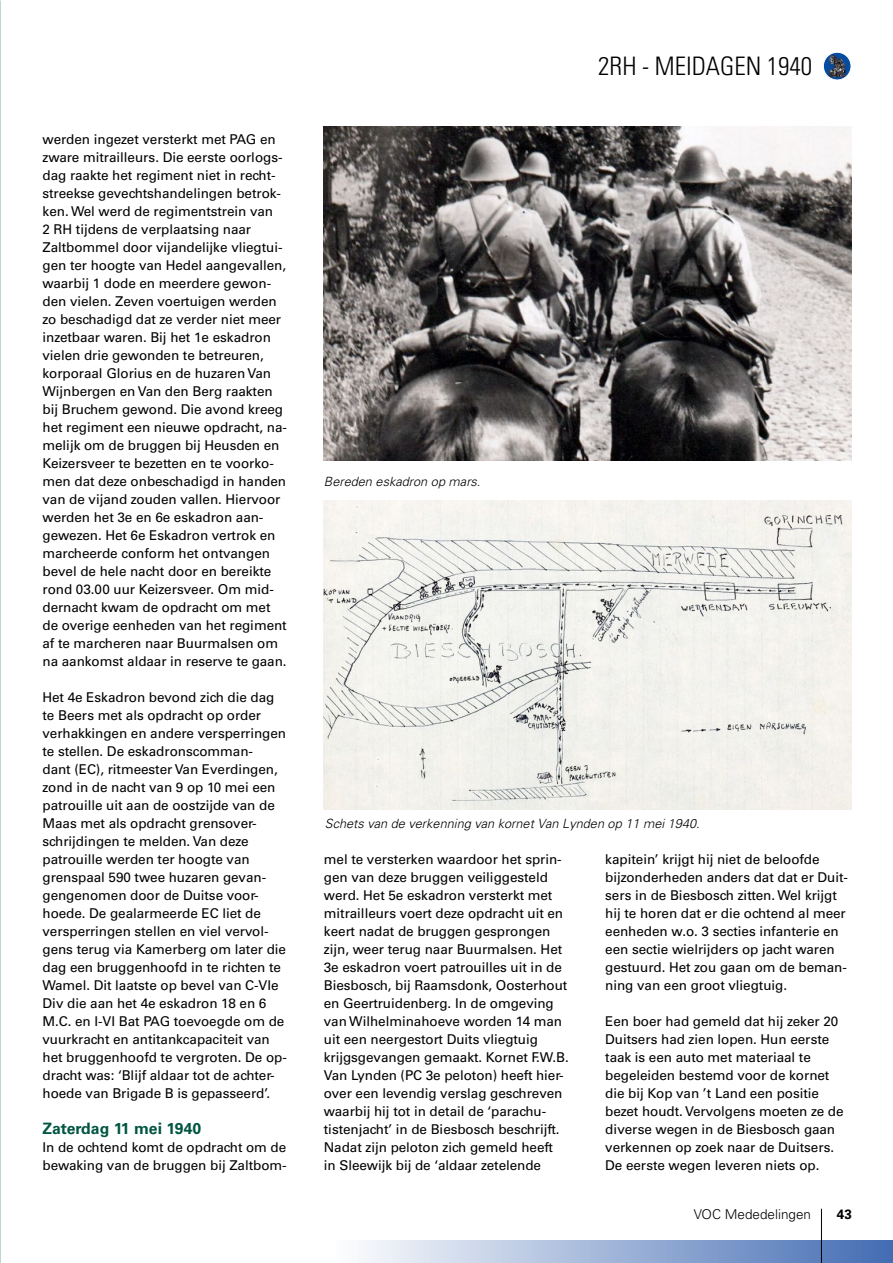
<style>
.page{position:relative;width:893px;height:1263px;background:#fff}
.page>*{position:absolute;margin:0;border:0;box-sizing:border-box;transform-origin:0 0}
.t1{font:300 condensed 25.5px "Univers";color:#000}
.t2{font:700 15.75px "Univers";color:#005542}
.t3{font:13.5px/18px "Univers";letter-spacing:-.005em;color:#000}
.t4{font:300 13.5px "Univers";color:#000}
.t5{font:700 13.5px "Univers";color:#000}
.t6{font:italic 300 12.75px "Univers";color:#000}
</style>
<div class="page">
<div style="left:336px;top:1240px;width:557px;height:23px;background:linear-gradient(to right,#fdfdfe,#436cb3)"></div>
<hr style="left:821px;top:1209px;width:1px;height:54px;background:#000">
<img style="left:823px;top:52px;width:28px;height:28px;border-radius:14px">
<div style="left:823px;top:52px;width:28px;height:28px;border:1px solid #fff;border-radius:50%"></div>
<img style="left:324px;top:126px;width:527px;height:334px">
<img style="left:324px;top:501px;width:527px;height:309px">
<p class="t3" style="left:43px;top:130px;width:246px">werden ingezet versterkt met PAG en zware mitrailleurs. Die eerste oorlogs&shy;dag raakte het regiment niet in recht&shy;streekse gevechtshandelingen betrok&shy;ken. Wel werd de regimentstrein van<br>2 RH tijdens de verplaatsing naar Zaltbommel door vijandelijke vliegtui&shy;gen ter hoogte van Hedel aangevallen, waarbij 1 dode en meerdere gewon&shy;den vielen. Zeven voertuigen werden zo beschadigd dat ze verder niet meer inzetbaar waren. Bij het 1e eskadron vielen drie gewonden te betreuren, korporaal Glorius en de huzaren Van Wijnbergen en Van den Berg raakten bij Bruchem gewond. Die avond kreeg het regiment een nieuwe opdracht, na&shy;melijk om de bruggen bij Heusden en Keizersveer te bezetten en te voorko&shy;men dat deze onbeschadigd in handen van de vijand zouden vallen. Hiervoor werden het 3e en 6e eskadron aan&shy;gewezen. Het 6e Eskadron vertrok en marcheerde conform het ontvangen bevel de hele nacht door en bereikte rond 03.00 uur Keizersveer. Om mid&shy;dernacht kwam de opdracht om met de overige eenheden van het regiment af te marcheren naar Buurmalsen om na aankomst aldaar in reserve te gaan.</p>
<p class="t3" style="left:43px;top:688px;width:246px">Het 4e Eskadron bevond zich die dag te Beers met als opdracht op order verhakkingen en andere versperringen te stellen. De eskadronscomman-<br>dant (EC), ritmeester Van Everdingen, zond in de nacht van 9 op 10 mei een patrouille uit aan de oostzijde van de Maas met als opdracht grensover&shy;schrijdingen te melden. Van deze patrouille werden ter hoogte van grenspaal 590 twee huzaren gevan&shy;gengenomen door de Duitse voor&shy;hoede. De gealarmeerde EC liet de versperringen stellen en viel vervol&shy;gens terug via Kamerberg om later die dag een bruggenhoofd in te richten te Wamel. Dit laatste op bevel van C-VIe Div die aan het 4e eskadron 18 en 6<br>M.C. en I-VI Bat PAG toevoegde om de vuurkracht en antitankcapaciteit van het bruggenhoofd te vergroten. De op&shy;dracht was: ‘Blijf aldaar tot de achter&shy;hoede van Brigade B is gepasseerd’.</p>
<p class="t2" style="left:43px;top:1119px;width:160px">Zaterdag 11 mei 1940</p>
<p class="t3" style="left:43px;top:1138px;width:246px">In de ochtend komt de opdracht om de bewaking van de bruggen bij Zaltbom-</p>
<h1 class="t1" style="left:598px;top:51px;width:215px">2RH - MEIDAGEN 1940</h1>
<p class="t6" style="left:324px;top:474px;width:158px">Bereden eskadron op mars.</p>
<p class="t6" style="left:325px;top:816px;width:376px">Schets van de verkenning van kornet Van Lynden op 11 mei 1940.</p>
<p class="t3" style="left:324px;top:850px;width:247px">mel te versterken waardoor het sprin&shy;gen van deze bruggen veiliggesteld werd. Het 5e eskadron versterkt met mitrailleurs voert deze opdracht uit en keert nadat de bruggen gesprongen zijn, weer terug naar Buurmalsen. Het 3e eskadron voert patrouilles uit in de Biesbosch, bij Raamsdonk, Oosterhout en Geertruidenberg. In de omgeving van Wilhelminahoeve worden 14 man uit een neergestort Duits vliegtuig krijgsgevangen gemaakt. Kornet F.W.B.<br>Van Lynden (PC 3e peloton) heeft hier&shy;over een levendig verslag geschreven waarbij hij tot in detail de ‘parachu&shy;tistenjacht’ in de Biesbosch beschrijft.<br>Nadat zijn peloton zich gemeld heeft<br>in Sleewijk bij de ‘aldaar zetelende</p>
<p class="t3" style="left:605px;top:850px;width:244px">kapitein’ krijgt hij niet de beloofde bijzonderheden anders dat dat er Duit&shy;sers in de Biesbosch zitten. Wel krijgt hij te horen dat er die ochtend al meer eenheden w.o. 3 secties infanterie en een sectie wielrijders op jacht waren gestuurd. Het zou gaan om de beman&shy;ning van een groot vliegtuig.</p>
<p class="t3" style="left:605px;top:1012px;width:240px">Een boer had gemeld dat hij zeker 20<br>Duitsers had zien lopen. Hun eerste taak is een auto met materiaal te begeleiden bestemd voor de kornet die bij Kop van ’t Land een positie bezet houdt. Vervolgens moeten ze de diverse wegen in de Biesbosch gaan verkennen op zoek naar de Duitsers.<br>De eerste wegen leveren niets op.</p>
<p class="t4" style="left:694px;top:1206px;width:119px">VOC Mededelingen</p>
<p class="t5" style="left:837px;top:1206px;width:17px">43</p>
</div>
